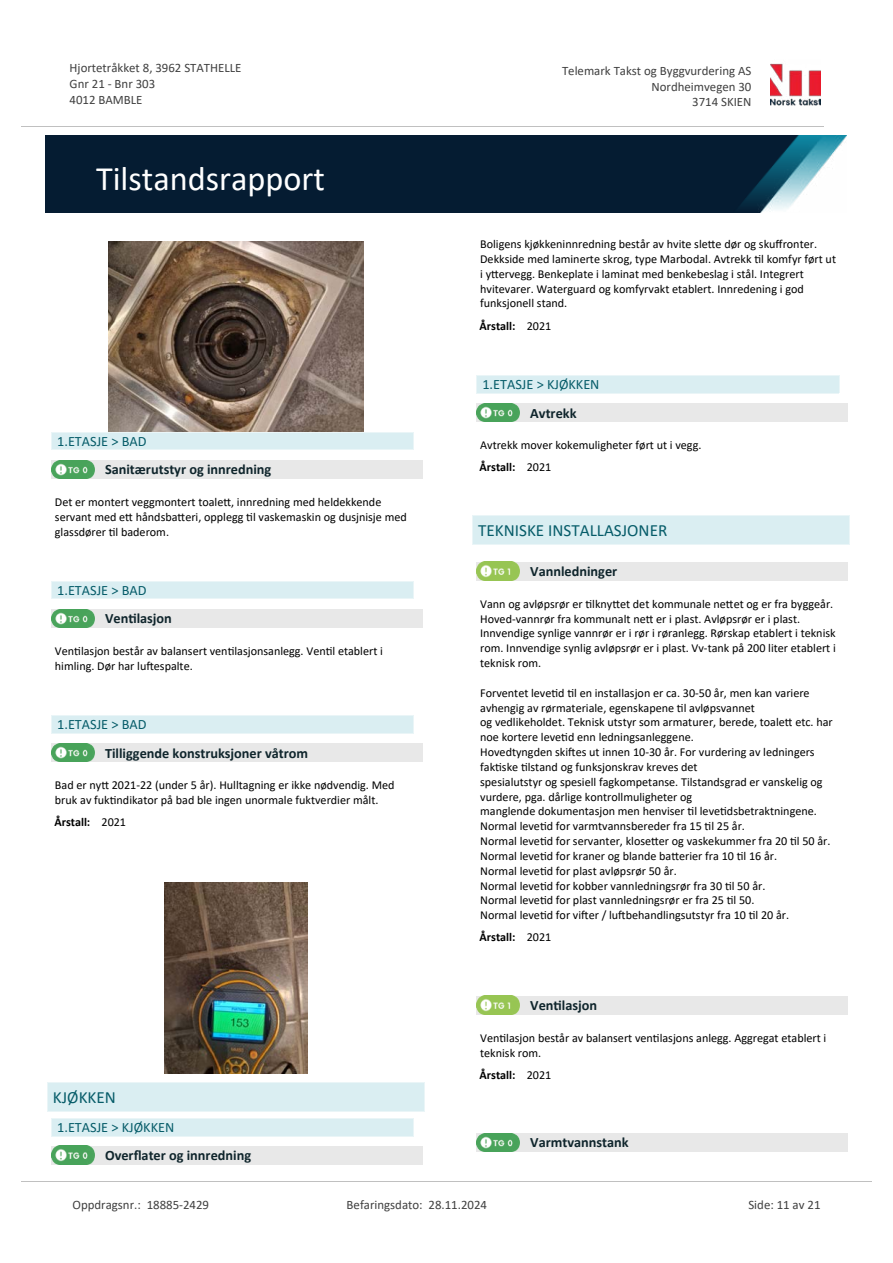
<style>
.page{position:relative;width:893px;height:1263px;background:#fff}
.page>*{position:absolute;margin:0;border:0;box-sizing:border-box;transform-origin:0 0}
.t1{font:34.35px "Calibri";color:#fff}
.t2{font:17.1px "Calibri";color:#065c69}
.t3{font:700 14.25px "Calibri";color:#0f252c}
.t4{font:14.25px "Calibri";color:#065c69}
.t5{font:12.9px/15.8px "Calibri";color:#404040}
.t6{font:12.15px/14.9px "Calibri";color:#000}
.t7{font:700 12.15px "Calibri";color:#000}
.s1{font-weight:400}
</style>
<div class="page">
<img style="left:108px;top:241px;width:255px;height:191px">
<div style="left:51px;top:460px;width:372px;height:19px;background:#e8e8e8"></div>
<svg style="left:56px;top:465px;width:39px;height:14px"></svg>
<img style="left:51px;top:460px;width:43px;height:18px">
<div style="left:51px;top:432px;width:363px;height:18px;background:#daeef2"></div>
<svg style="left:51px;top:433px;width:1px;height:17px"></svg>
<hr style="left:51px;top:432px;width:363px;height:1px;background:#eaf5f7">
<hr style="left:51px;top:450px;width:363px;height:1px;background:#eaf5f7">
<div style="left:51px;top:609px;width:372px;height:19px;background:#e8e8e8"></div>
<svg style="left:56px;top:614px;width:39px;height:14px"></svg>
<img style="left:51px;top:609px;width:43px;height:18px">
<div style="left:51px;top:581px;width:363px;height:18px;background:#daeef2"></div>
<svg style="left:51px;top:582px;width:1px;height:17px"></svg>
<hr style="left:51px;top:581px;width:363px;height:1px;background:#eaf5f7">
<hr style="left:51px;top:599px;width:363px;height:1px;background:#eaf5f7">
<div style="left:51px;top:743px;width:372px;height:19px;background:#e8e8e8"></div>
<svg style="left:56px;top:748px;width:39px;height:14px"></svg>
<img style="left:51px;top:743px;width:43px;height:18px">
<div style="left:51px;top:716px;width:363px;height:17px;background:#daeef2"></div>
<svg style="left:51px;top:716px;width:1px;height:17px"></svg>
<hr style="left:51px;top:715px;width:363px;height:1px;background:#eaf5f7">
<hr style="left:51px;top:733px;width:363px;height:1px;background:#eaf5f7">
<img style="left:165px;top:882px;width:142px;height:191px">
<div style="left:47px;top:1083px;width:377px;height:28px;background:#daeef2"></div>
<svg style="left:47px;top:1083px;width:1px;height:28px"></svg>
<svg style="left:424px;top:1082px;width:1px;height:29px"></svg>
<hr style="left:47px;top:1082px;width:377px;height:1px;background:#eaf5f7">
<hr style="left:47px;top:1111px;width:377px;height:1px;background:#eaf5f7">
<div style="left:51px;top:1146px;width:372px;height:19px;background:#e8e8e8"></div>
<svg style="left:56px;top:1150px;width:39px;height:15px"></svg>
<img style="left:51px;top:1146px;width:43px;height:18px">
<div style="left:51px;top:1118px;width:363px;height:18px;background:#daeef2"></div>
<svg style="left:51px;top:1119px;width:1px;height:17px"></svg>
<hr style="left:51px;top:1118px;width:363px;height:1px;background:#eaf5f7">
<hr style="left:51px;top:1136px;width:363px;height:1px;background:#eaf5f7">
<div style="left:477px;top:403px;width:371px;height:19px;background:#e8e8e8"></div>
<svg style="left:481px;top:408px;width:39px;height:14px"></svg>
<img style="left:477px;top:403px;width:42px;height:18px">
<div style="left:477px;top:376px;width:362px;height:17px;background:#daeef2"></div>
<svg style="left:839px;top:375px;width:1px;height:18px"></svg>
<hr style="left:477px;top:375px;width:362px;height:1px;background:#eaf5f7">
<hr style="left:477px;top:393px;width:362px;height:1px;background:#eaf5f7">
<div style="left:472px;top:516px;width:377px;height:28px;background:#daeef2"></div>
<svg style="left:472px;top:517px;width:1px;height:27px"></svg>
<svg style="left:849px;top:516px;width:1px;height:29px"></svg>
<hr style="left:472px;top:516px;width:377px;height:1px;background:#eaf5f7">
<hr style="left:472px;top:544px;width:377px;height:1px;background:#eaf5f7">
<div style="left:477px;top:562px;width:371px;height:18px;background:#e8e8e8"></div>
<img style="left:477px;top:562px;width:42px;height:18px">
<div style="left:477px;top:996px;width:371px;height:18px;background:#e8e8e8"></div>
<img style="left:477px;top:996px;width:42px;height:18px">
<div style="left:477px;top:1133px;width:371px;height:19px;background:#e8e8e8"></div>
<svg style="left:481px;top:1138px;width:39px;height:14px"></svg>
<img style="left:477px;top:1133px;width:42px;height:18px">
<img style="left:770px;top:63px;width:51px;height:43px">
<hr style="left:21px;top:127px;width:802px;height:1px;background:#c0c0c0">
<img style="left:46px;top:135px;width:800px;height:78px">
<hr style="left:21px;top:1181px;width:851px;height:1px;background:#c0c0c0">
<p class="t5" style="left:70px;top:60px;width:173px">Hjortetråkket 8, 3962 STATHELLE<br>Gnr 21 - Bnr 303<br>4012 BAMBLE</p>
<p class="t5" style="left:562px;top:63px;width:191px">Telemark Takst og Byggvurdering AS</p>
<p class="t5" style="left:651px;top:78px;width:101px">Nordheimvegen 30</p>
<p class="t5" style="left:692px;top:94px;width:61px">3714 SKIEN</p>
<h1 class="t1" style="left:96px;top:155px;width:230px">Tilstandsrapport</h1>
<p class="t4" style="left:57px;top:431px;width:91px">1.ETASJE &gt; BAD</p>
<p class="t3" style="left:105px;top:459px;width:168px">Sanitærutstyr og innredning</p>
<p class="t6" style="left:55px;top:494px;width:353px">Det er montert veggmontert toale琀琀, innredning med heldekkende servant med e琀琀 håndsba琀琀eri, opplegg 琀椀l vaskemaskin og dusjnisje med glassdører 琀椀l baderom.</p>
<p class="t4" style="left:57px;top:580px;width:91px">1.ETASJE &gt; BAD</p>
<p class="t3" style="left:105px;top:609px;width:68px">Ven琀椀lasjon</p>
<p class="t6" style="left:55px;top:643px;width:329px">Ven琀椀lasjon består av balansert ven琀椀lasjonsanlegg. Ven琀椀l etablert i himling. Dør har lu昀琀espalte.</p>
<p class="t4" style="left:57px;top:715px;width:91px">1.ETASJE &gt; BAD</p>
<p class="t3" style="left:105px;top:743px;width:205px">Tilliggende konstruksjoner våtrom</p>
<p class="t6" style="left:55px;top:777px;width:341px">Bad er ny琀琀 2021-22 (under 5 år). Hulltagning er ikke nødvendig. Med bruk av fuk琀椀ndikator på bad ble ingen unormale fuktverdier målt.</p>
<p class="t7" style="left:54px;top:814px;width:73px">Årstall: <span class="s1">2021</span></p>
<h2 class="t2" style="left:53px;top:1085px;width:64px">KJØKKEN</h2>
<p class="t4" style="left:57px;top:1117px;width:119px">1.ETASJE &gt; KJØKKEN</p>
<p class="t3" style="left:105px;top:1146px;width:148px">Over昀氀ater og innredning</p>
<p class="t6" style="left:480px;top:236px;width:357px">Boligens kjøkkeninnredning består av hvite sle琀琀e dør og sku昀昀ronter.<br>Dekkside med laminerte skrog, type Marbodal. Avtrekk 琀椀l komfyr ført ut i y琀琀ervegg. Benkeplate i laminat med benkebeslag i stål. Integrert hvitevarer. Waterguard og komfyrvakt etablert. Innredening i god funksjonell stand.</p>
<p class="t7" style="left:480px;top:317px;width:73px">Årstall: <span class="s1">2021</span></p>
<p class="t4" style="left:482px;top:375px;width:119px">1.ETASJE &gt; KJØKKEN</p>
<p class="t3" style="left:530px;top:403px;width:48px">Avtrekk</p>
<p class="t6" style="left:480px;top:437px;width:223px">Avtrekk mover kokemuligheter ført ut i vegg.</p>
<p class="t7" style="left:480px;top:459px;width:73px">Årstall: <span class="s1">2021</span></p>
<h2 class="t2" style="left:478px;top:518px;width:191px">TEKNISKE INSTALLASJONER</h2>
<p class="t3" style="left:530px;top:561px;width:88px">Vannledninger</p>
<p class="t6" style="left:480px;top:596px;width:357px">Vann og avløpsrør er 琀椀lkny琀琀et det kommunale ne琀琀et og er fra byggeår.<br>Hoved-vannrør fra kommunalt ne琀琀 er i plast. Avløpsrør er i plast.<br>Innvendige synlige vannrør er i rør i røranlegg. Rørskap etablert i teknisk rom. Innvendige synlig avløpsrør er i plast. Vv-tank på 200 liter etablert i teknisk rom.</p>
<p class="t6" style="left:480px;top:685px;width:354px">Forventet leve琀椀d 琀椀l en installasjon er ca. 30-50 år, men kan variere avhengig av rørmateriale, egenskapene 琀椀l avløpsvannet<br>og vedlikeholdet. Teknisk utstyr som armaturer, berede, toale琀琀 etc. har noe kortere leve琀椀d enn ledningsanleggene.<br>Hovedtyngden ski昀琀es ut innen 10-30 år. For vurdering av ledningers<br>fak琀椀ske 琀椀lstand og funksjonskrav kreves det<br>spesialutstyr og spesiell fagkompetanse. Tilstandsgrad er vanskelig og vurdere, pga. dårlige kontrollmuligheter og<br>manglende dokumentasjon men henviser 琀椀l leve琀椀dsbetraktningene.<br>Normal leve琀椀d for varmtvannsbereder fra 15 琀椀l 25 år.<br>Normal leve琀椀d for servanter, klose琀琀er og vaskekummer fra 20 琀椀l 50 år.<br>Normal leve琀椀d for kraner og blande ba琀琀erier fra 10 琀椀l 16 år.<br>Normal leve琀椀d for plast avløpsrør 50 år.<br>Normal leve琀椀d for kobber vannledningsrør fra 30 琀椀l 50 år.<br>Normal leve琀椀d for plast vannledningsrør er fra 25 琀椀l 50.<br>Normal leve琀椀d for vi昀琀er / lu昀琀behandlingsutstyr fra 10 琀椀l 20 år.</p>
<p class="t7" style="left:480px;top:929px;width:73px">Årstall: <span class="s1">2021</span></p>
<p class="t3" style="left:530px;top:995px;width:68px">Ven琀椀lasjon</p>
<p class="t6" style="left:480px;top:1030px;width:348px">Ven琀椀lasjon består av balansert ven琀椀lasjons anlegg. Aggregat etablert i teknisk rom.</p>
<p class="t7" style="left:480px;top:1066px;width:73px">Årstall: <span class="s1">2021</span></p>
<p class="t3" style="left:530px;top:1133px;width:100px">Varmtvannstank</p>
<p class="t5" style="left:72px;top:1197px;width:138px">Oppdragsnr.: 18885-2429</p>
<p class="t5" style="left:347px;top:1197px;width:142px">Befaringsdato: 28.11.2024</p>
<p class="t5" style="left:748px;top:1197px;width:74px">Side: 11 av 21</p>
</div>
